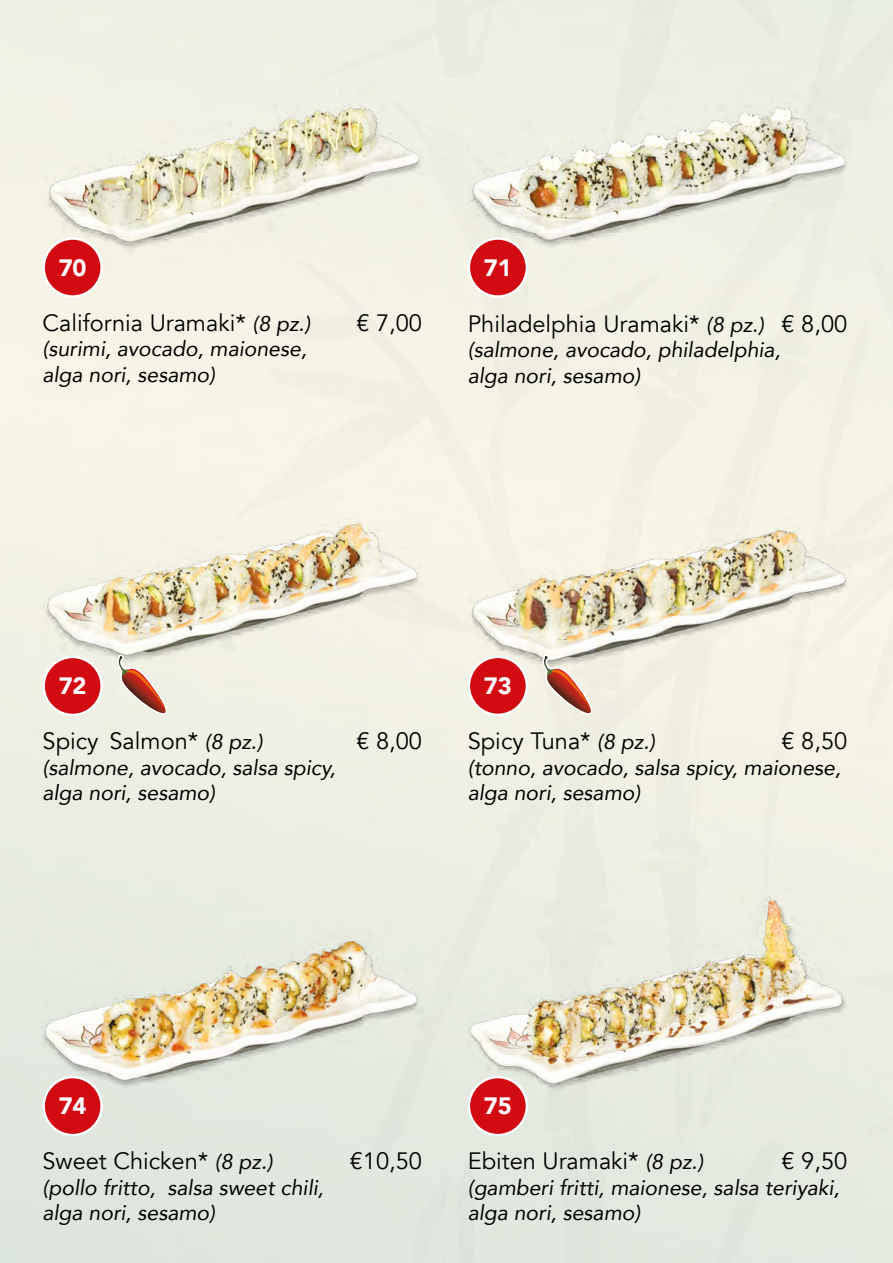
<style>
.page{position:relative;width:893px;height:1263px;background:#fff}
.page>*{position:absolute;margin:0;border:0;box-sizing:border-box;transform-origin:0 0}
.t1{font:23.7px "Avenir";color:#000}
.t2{font:900 23.7px "Avenir";color:#fff}
.t3{font:italic 21.3px/25.5px "Avenir";color:#000}
.s1{font-style:italic;font-size:21.3px}
</style>
<div class="page">
<img style="left:43px;top:43px;width:382px;height:255px">
<div style="left:44px;top:239px;width:58px;height:57px;background:#d20a11;border-radius:50%"></div>
<div style="left:43px;top:237px;width:60px;height:61px;border:2px solid #fff;border-radius:50%"></div>
<img style="left:468px;top:43px;width:382px;height:255px">
<div style="left:469px;top:239px;width:58px;height:57px;background:#d20a11;border-radius:50%"></div>
<div style="left:468px;top:237px;width:60px;height:61px;border:2px solid #fff;border-radius:50%"></div>
<img style="left:43px;top:461px;width:382px;height:255px">
<div style="left:44px;top:657px;width:58px;height:58px;background:#d20a11;border-radius:50%"></div>
<div style="left:43px;top:656px;width:60px;height:60px;border:2px solid #fff;border-radius:50%"></div>
<svg style="left:113px;top:656px;width:59px;height:60px"></svg>
<img style="left:43px;top:881px;width:382px;height:255px">
<div style="left:44px;top:1077px;width:58px;height:58px;background:#d20a11;border-radius:50%"></div>
<div style="left:43px;top:1076px;width:60px;height:60px;border:2px solid #fff;border-radius:50%"></div>
<img style="left:468px;top:461px;width:382px;height:255px">
<div style="left:469px;top:657px;width:58px;height:58px;background:#d20a11;border-radius:50%"></div>
<div style="left:468px;top:656px;width:60px;height:60px;border:2px solid #fff;border-radius:50%"></div>
<svg style="left:538px;top:656px;width:59px;height:60px"></svg>
<img style="left:468px;top:881px;width:382px;height:255px">
<div style="left:469px;top:1077px;width:58px;height:58px;background:#d20a11;border-radius:50%"></div>
<div style="left:468px;top:1076px;width:60px;height:60px;border:2px solid #fff;border-radius:50%"></div>
<p class="t2" style="left:59px;top:247px;width:29px">70</p>
<p class="t1" style="left:43px;top:309px;width:269px">California Uramaki* <span class="s1">(8 pz.)</span></p>
<p class="t1" style="left:356px;top:309px;width:67px">€ 7,00</p>
<p class="t3" style="left:43px;top:336px;width:266px">(surimi, avocado, maionese, alga nori, sesamo)</p>
<p class="t2" style="left:484px;top:247px;width:29px">71</p>
<p class="t1" style="left:468px;top:309px;width:381px">Philadelphia Uramaki* <span class="s1">(8 pz.)</span> € 8,00</p>
<p class="t3" style="left:468px;top:337px;width:314px">(salmone, avocado, philadelphia, alga nori, sesamo)</p>
<p class="t2" style="left:59px;top:666px;width:29px">72</p>
<p class="t1" style="left:43px;top:727px;width:222px">Spicy Salmon* <span class="s1">(8 pz.)</span></p>
<p class="t1" style="left:356px;top:727px;width:67px">€ 8,00</p>
<p class="t3" style="left:43px;top:754px;width:295px">(salmone, avocado, salsa spicy, alga nori, sesamo)</p>
<p class="t2" style="left:484px;top:666px;width:29px">73</p>
<p class="t1" style="left:468px;top:727px;width:189px">Spicy Tuna* <span class="s1">(8 pz.)</span></p>
<p class="t1" style="left:782px;top:727px;width:67px">€ 8,50</p>
<p class="t3" style="left:468px;top:754px;width:375px">(tonno, avocado, salsa spicy, maionese, alga nori, sesamo)</p>
<p class="t2" style="left:59px;top:1086px;width:29px">74</p>
<p class="t1" style="left:43px;top:1147px;width:232px">Sweet Chicken* <span class="s1">(8 pz.)</span></p>
<p class="t1" style="left:350px;top:1147px;width:74px">€10,50</p>
<p class="t3" style="left:43px;top:1174px;width:283px">(pollo fritto, salsa sweet chili, alga nori, sesamo)</p>
<p class="t2" style="left:484px;top:1086px;width:29px">75</p>
<p class="t1" style="left:468px;top:1147px;width:237px">Ebiten Uramaki* <span class="s1">(8 pz.)</span></p>
<p class="t1" style="left:782px;top:1147px;width:67px">€ 9,50</p>
<p class="t3" style="left:468px;top:1174px;width:373px">(gamberi fritti, maionese, salsa teriyaki, alga nori, sesamo)</p>
</div>
